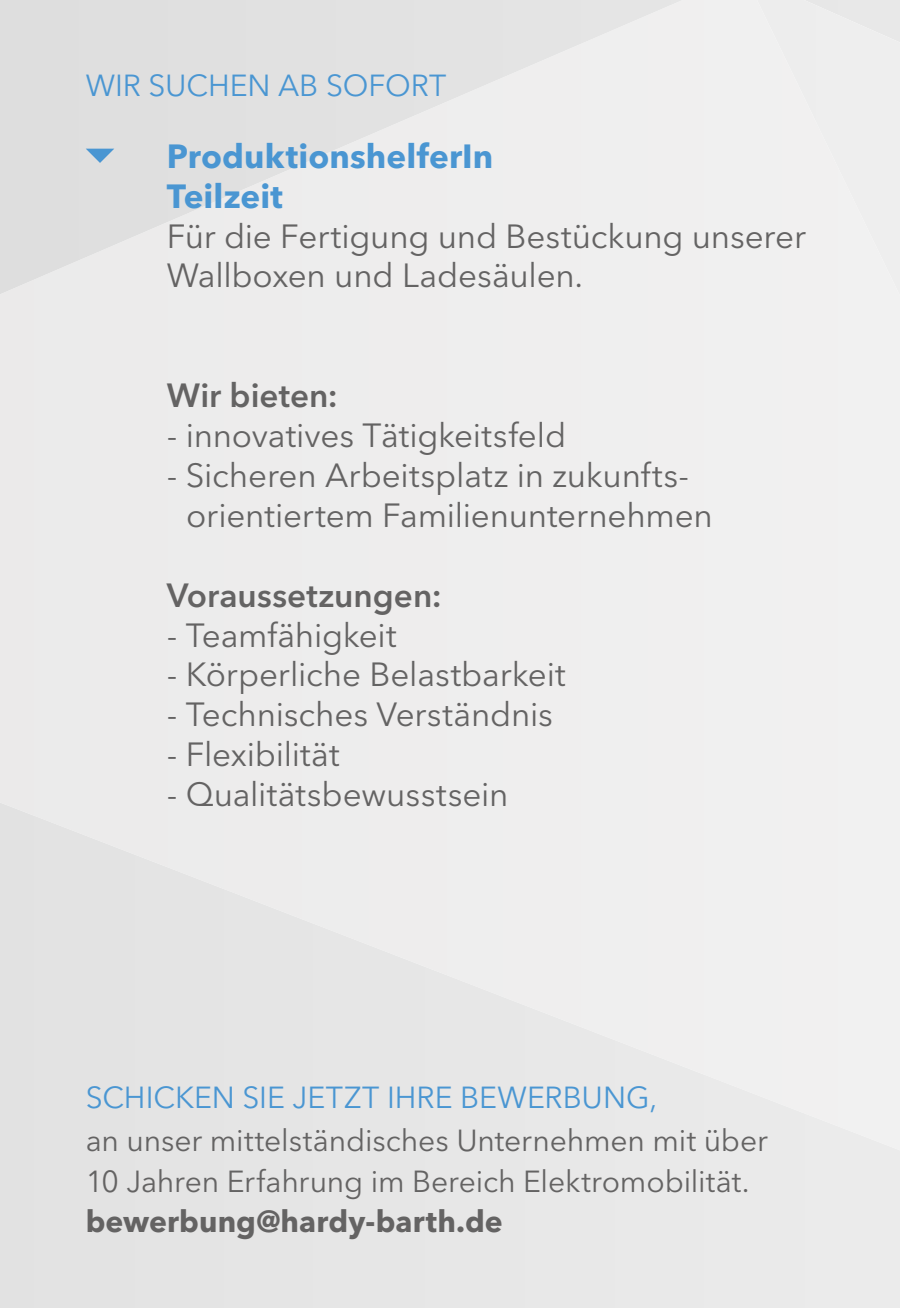
<style>
.page{position:relative;width:900px;height:1308px;background:#fff}
.page>*{position:absolute;margin:0;border:0;box-sizing:border-box;transform-origin:0 0}
.t1{font:33.3px/39.8px "Avenir Next LT Pro";letter-spacing:-.005em;color:#646363}
.t2{font:700 33.3px "Avenir Next LT Pro";color:#4a96d2}
.t3{font:600 33.3px "Avenir Next LT Pro";color:#646363}
.t4{font:30.15px/40.7px "Avenir Next LT Pro";letter-spacing:-.005em;color:#646363}
.t5{font:30.15px "Avenir Next LT Pro";color:#4a96d2}
.t6{font:700 30.15px "Avenir Next LT Pro";letter-spacing:.005em;color:#646363}
</style>
<div class="page">
<div style="left:0;top:0;width:899px;height:1307px;background:#edecec"></div>
<p class="t5" style="left:86px;top:67px;width:362px">WIR SUCHEN AB SOFORT</p>
<p class="t2" style="left:167px;top:136px;width:328px">ProduktionshelferIn</p>
<p class="t2" style="left:167px;top:175px;width:118px">Teilzeit</p>
<p class="t1" style="left:167px;top:216px;width:640px">Für die Fertigung und Bestückung unserer<br>Wallboxen und Ladesäulen.</p>
<p class="t3" style="left:167px;top:375px;width:173px">Wir bieten:</p>
<p class="t1" style="left:167px;top:415px;width:401px">- innovatives Tätigkeitsfeld</p>
<p class="t1" style="left:167px;top:455px;width:524px">- Sicheren Arbeitsplatz in zukunfts-</p>
<p class="t1" style="left:186px;top:495px;width:528px">orientiertem Familienunternehmen</p>
<p class="t3" style="left:167px;top:575px;width:276px">Voraussetzungen:</p>
<p class="t1" style="left:167px;top:615px;width:231px">- Teamfähigkeit</p>
<p class="t1" style="left:167px;top:654px;width:400px">- Körperliche Belastbarkeit</p>
<p class="t1" style="left:167px;top:694px;width:387px">- Technisches Verständnis</p>
<p class="t1" style="left:167px;top:734px;width:174px">- Flexibilität</p>
<p class="t1" style="left:167px;top:774px;width:343px">- Qualitätsbewusstsein</p>
<p class="t5" style="left:86px;top:1079px;width:573px">SCHICKEN SIE JETZT IHRE BEWERBUNG,</p>
<p class="t4" style="left:86px;top:1119px;width:683px">an unser mittelständisches Unternehmen mit über<br>10 Jahren Erfahrung im Bereich Elektromobilität.</p>
<p class="t6" style="left:86px;top:1203px;width:418px">bewerbung@hardy-barth.de</p>
</div>
